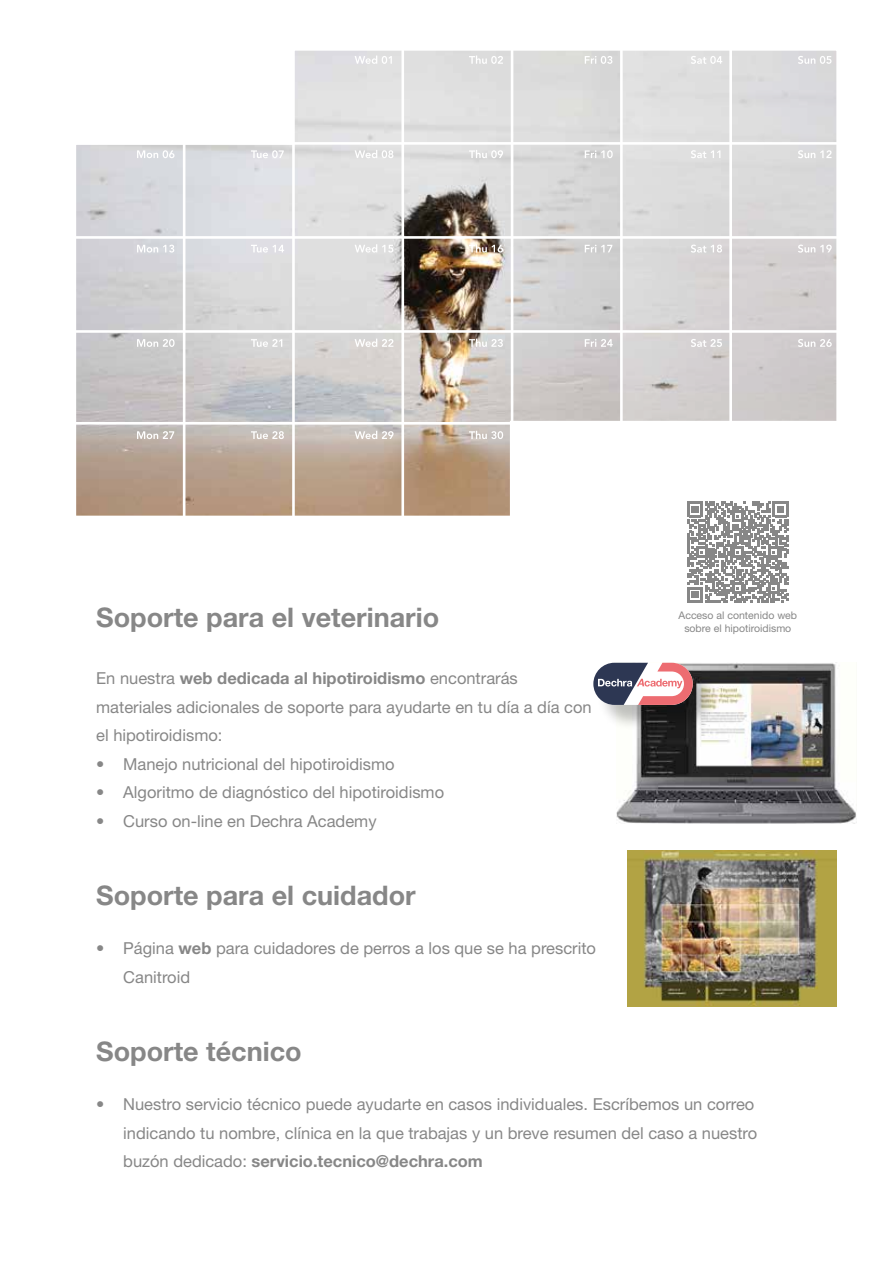
<style>
.page{position:relative;width:893px;height:1263px;background:#fff}
.page>*{position:absolute;margin:0;border:0;box-sizing:border-box;transform-origin:0 0}
.t1{font:700 27px "Helvetica Neue LT Std";color:#878787}
.t2{font:16.5px/28.5px "Helvetica Neue LT Std";color:#878787}
.t3{font:10.5px/12.6px "Helvetica Neue LT Std";color:#878787;text-align:center}
.s1{font-weight:700}
</style>
<div class="page">
<hr style="left:0;top:0;width:1px;height:1263px;background:#878787">
<svg style="left:76px;top:50px;width:713px;height:470px"></svg>
<hr style="left:183px;top:143px;width:2px;height:375px;background:#fff">
<hr style="left:292px;top:143px;width:3px;height:375px;background:#fff">
<hr style="left:401px;top:48px;width:3px;height:470px;background:#fff">
<hr style="left:511px;top:48px;width:2px;height:376px;background:#fff">
<hr style="left:620px;top:48px;width:3px;height:376px;background:#fff">
<hr style="left:74px;top:142px;width:764px;height:3px;background:#fff">
<hr style="left:74px;top:236px;width:764px;height:3px;background:#fff">
<hr style="left:74px;top:330px;width:764px;height:3px;background:#fff">
<hr style="left:74px;top:422px;width:764px;height:3px;background:#fff">
<svg style="left:355px;top:56px;width:37px;height:8px"></svg>
<svg style="left:469px;top:56px;width:34px;height:8px"></svg>
<svg style="left:585px;top:56px;width:27px;height:8px"></svg>
<svg style="left:137px;top:150px;width:38px;height:8px"></svg>
<svg style="left:251px;top:150px;width:33px;height:8px"></svg>
<svg style="left:355px;top:150px;width:38px;height:8px"></svg>
<svg style="left:469px;top:150px;width:34px;height:8px"></svg>
<svg style="left:585px;top:150px;width:28px;height:8px"></svg>
<svg style="left:137px;top:245px;width:37px;height:8px"></svg>
<svg style="left:251px;top:245px;width:33px;height:8px"></svg>
<svg style="left:355px;top:244px;width:38px;height:9px"></svg>
<svg style="left:469px;top:244px;width:34px;height:9px"></svg>
<svg style="left:585px;top:245px;width:27px;height:7px"></svg>
<svg style="left:137px;top:339px;width:38px;height:8px"></svg>
<svg style="left:251px;top:339px;width:31px;height:8px"></svg>
<svg style="left:355px;top:339px;width:38px;height:8px"></svg>
<svg style="left:469px;top:339px;width:34px;height:8px"></svg>
<svg style="left:585px;top:339px;width:28px;height:8px"></svg>
<svg style="left:137px;top:431px;width:37px;height:8px"></svg>
<svg style="left:251px;top:431px;width:33px;height:8px"></svg>
<svg style="left:355px;top:431px;width:39px;height:8px"></svg>
<svg style="left:469px;top:431px;width:34px;height:8px"></svg>
<svg style="left:622px;top:50px;width:215px;height:372px;background:#d9d8d8"></svg>
<img style="left:617px;top:662px;width:240px;height:162px">
<div style="left:597px;top:666px;width:122px;height:65px;background:#000;opacity:.25"></div>
<svg style="left:594px;top:663px;width:99px;height:42px"></svg>
<img style="left:627px;top:850px;width:209px;height:157px">
<svg style="left:687px;top:501px;width:101px;height:102px"></svg>
<h1 class="t1" style="left:96px;top:601px;width:344px">Soporte para el veterinario</h1>
<p class="t2" style="left:96px;top:664px;width:497px">En nuestra <span class="s1">web dedicada al hipotiroidismo</span> encontrarás materiales adicionales de soporte para ayudarte en tu día a día con el hipotiroidismo:</p>
<p class="t2" style="left:96px;top:749px;width:300px">• Manejo nutricional del hipotiroidismo</p>
<p class="t2" style="left:96px;top:778px;width:349px">• Algoritmo de diagnóstico del hipotiroidismo</p>
<p class="t2" style="left:96px;top:806px;width:282px">• Curso on-line en Dechra Academy</p>
<h1 class="t1" style="left:96px;top:878px;width:321px">Soporte para el cuidador</h1>
<p class="t2" style="left:123px;top:934px;width:474px;text-indent:-27px">• Página <span class="s1">web</span> para cuidadores de perros a los que se ha prescrito<br>Canitroid</p>
<p class="t3" style="left:678px;top:609px;width:120px">Acceso al contenido web sobre el hipotiroidismo</p>
<h1 class="t1" style="left:96px;top:1034px;width:207px">Soporte técnico</h1>
<p class="t2" style="left:123px;top:1090px;width:635px;text-indent:-27px">• Nuestro servicio técnico puede ayudarte en casos individuales. Escríbemos un correo indicando tu nombre, clínica en la que trabajas y un breve resumen del caso a nuestro buzón dedicado: <span class="s1">servicio.tecnico@dechra.com</span></p>
</div>
